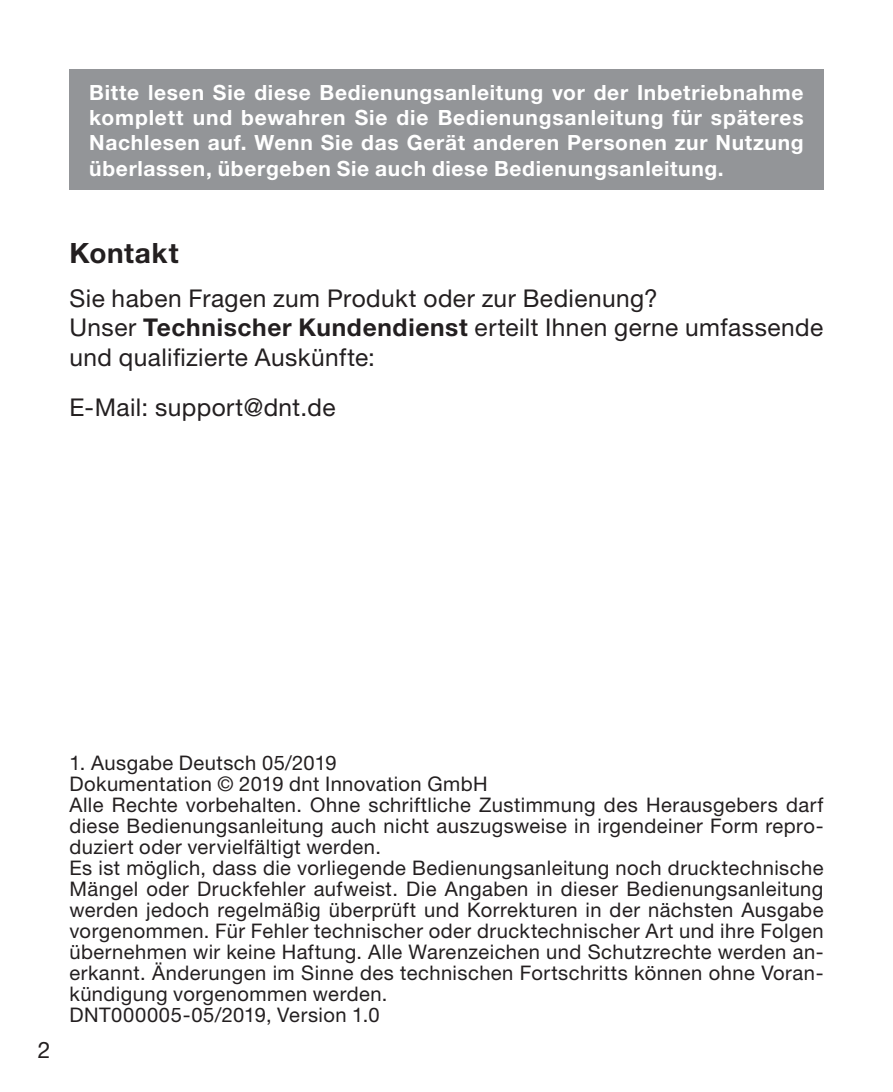
<style>
.page{position:relative;width:893px;height:1092px;background:#fff}
.page>*{position:absolute;margin:0;border:0;box-sizing:border-box;transform-origin:0 0}
.t1{font:700 28px "Helvetica Neue LT";letter-spacing:.02em;color:#231f20}
.t2{font:24.5px/29.4px "Helvetica Neue LT";letter-spacing:.015em;color:#231f20}
.t3{font:22.75px "Helvetica Neue LT";color:#231f20}
.t4{font:700 21px/25.2px "Helvetica Neue LT";letter-spacing:.03em;color:#fff;text-align:justify}
.t5{font:20.3px/21px "Helvetica Neue LT";letter-spacing:.025em;color:#231f20}
.s1{font-weight:700}
</style>
<div class="page">
<div style="left:69px;top:69px;width:754px;height:120px;background:#939598"></div>
<p class="t4" style="left:89px;top:79px;width:716px">Bitte lesen Sie diese Bedienungsanleitung vor der Inbetriebnahme komplett und bewahren Sie die Bedienungsanleitung für späteres Nachlesen auf. Wenn Sie das Gerät anderen Personen zur Nutzung überlassen, übergeben Sie auch diese Bedienungsanleitung.</p>
<h1 class="t1" style="left:69px;top:236px;width:111px">Kontakt</h1>
<p class="t2" style="left:69px;top:283px;width:755px">Sie haben Fragen zum Produkt oder zur Bedienung?<br>Unser <span class="s1">Technischer Kundendienst</span> erteilt Ihnen gerne umfassende und qualifizierte Auskünfte:</p>
<p class="t2" style="left:69px;top:392px;width:268px">E-Mail: support@dnt.de</p>
<p class="t3" style="left:38px;top:1035px;width:14px">2</p>
<p class="t5" style="left:69px;top:752px;width:756px">1. Ausgabe Deutsch 05/2019<br>Dokumentation © 2019 dnt Innovation GmbH<br>Alle Rechte vorbehalten. Ohne schriftliche Zustimmung des Herausgebers darf diese Bedienungsanleitung auch nicht auszugsweise in irgendeiner Form repro&shy;duziert oder vervielfältigt werden.<br>Es ist möglich, dass die vorliegende Bedienungsanleitung noch drucktechnische Mängel oder Druckfehler aufweist. Die Angaben in dieser Bedienungsanleitung werden jedoch regelmäßig überprüft und Korrekturen in der nächsten Ausgabe vorgenommen. Für Fehler technischer oder drucktechnischer Art und ihre Folgen übernehmen wir keine Haftung. Alle Warenzeichen und Schutzrechte werden an&shy;erkannt. Änderungen im Sinne des technischen Fortschritts können ohne Voran&shy;kündigung vorgenommen werden.<br>DNT000005-05/2019, Version 1.0</p>
</div>
